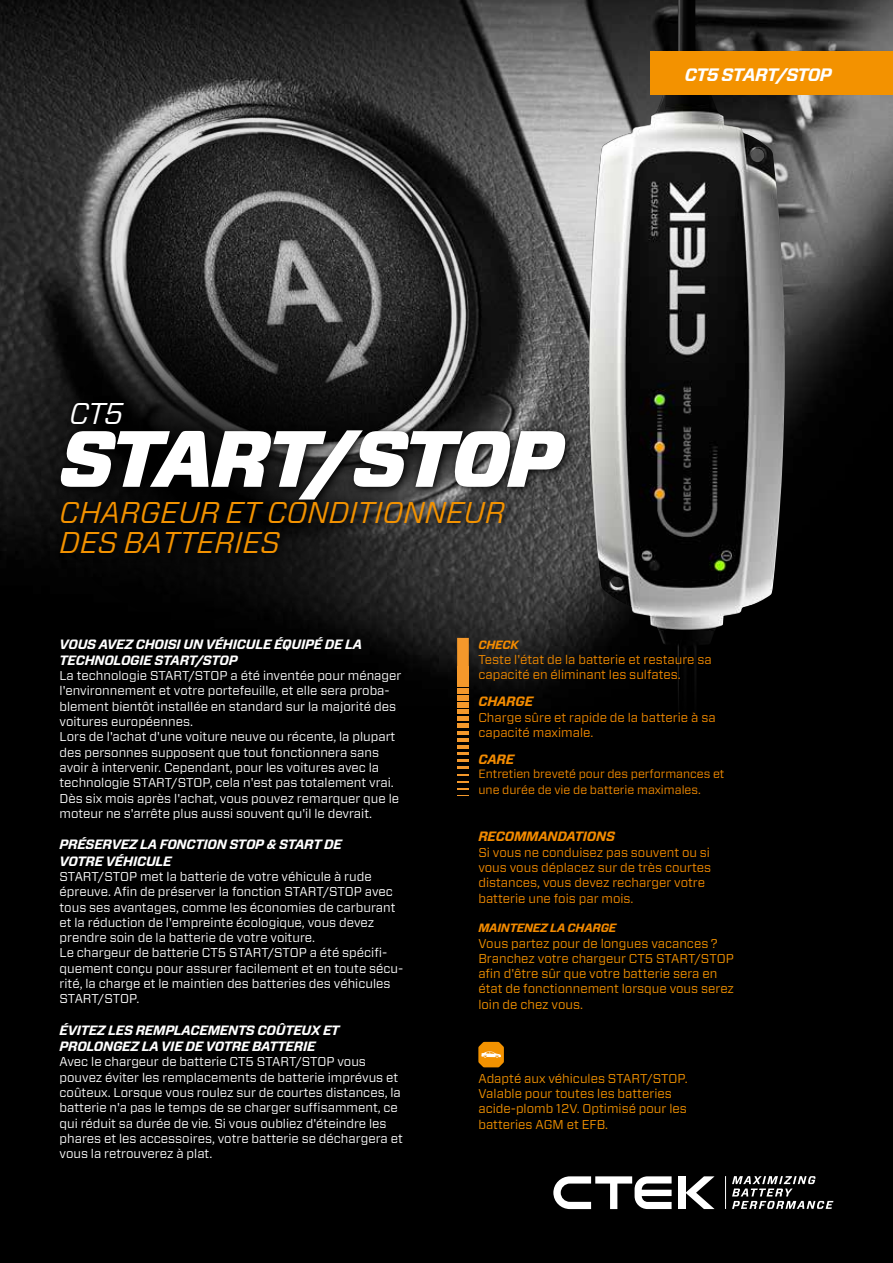
<style>
.page{position:relative;width:893px;height:1263px;background:#000}
.page>*{position:absolute;margin:0;border:0;box-sizing:border-box;transform-origin:0 0}
.t1{font:italic 900 79.5px "Forza";letter-spacing:-.04em;color:#fff}
.t2{font:italic 30px/30px "Forza";color:#f39200}
.t3{font:italic 30px "Forza";color:#fff}
.t4{font:italic 700 18px "Forza";letter-spacing:-.04em;color:#fff}
.t5{font:italic 700 13.5px/16.2px "Forza";letter-spacing:-.02em;color:#fff}
.t6{font:italic 700 13.5px "Forza";letter-spacing:-.02em;color:#f38b00}
.t7{font:12.75px/15.3px "Forza";color:#fff}
.t8{font:12.75px/15.3px "Forza";color:#f39200}
.t9{font:12.75px/15.3px "Forza";color:#f38b00}
.t10{font:12px/15.3px "Forza";color:#f38b00}
.t11{font:italic 700 12px "Forza";letter-spacing:-.02em;color:#f38b00}
</style>
<div class="page">
<img style="left:0;top:0;width:893px;height:708px">
<img style="left:589px;top:0;width:196px;height:708px">
<div style="left:651px;top:52px;width:242px;height:43px;background:#f39200"></div>
<svg style="left:0;top:270px;width:404px;height:409px"></svg>
<div style="left:678px;top:1176px;width:7px;height:33px;background:#fff"></div>
<svg style="left:685px;top:1176px;width:30px;height:33px"></svg>
<svg style="left:553px;top:1176px;width:119px;height:33px"></svg>
<svg style="left:732px;top:1176px;width:101px;height:33px"></svg>
<hr style="left:725px;top:1176px;width:1px;height:33px;background:#fff">
<svg style="left:457px;top:638px;width:12px;height:28px"></svg>
<div style="left:457px;top:666px;width:12px;height:7px;background:#f4982b"></div>
<div style="left:457px;top:674px;width:12px;height:6px;background:#f4982b"></div>
<div style="left:457px;top:681px;width:12px;height:6px;background:#f4982b"></div>
<div style="left:457px;top:688px;width:12px;height:6px;background:#f4982b"></div>
<div style="left:457px;top:695px;width:12px;height:5px;background:#f4982b"></div>
<div style="left:457px;top:702px;width:12px;height:5px;background:#f4982b"></div>
<div style="left:457px;top:709px;width:12px;height:5px;background:#f4982b"></div>
<div style="left:457px;top:716px;width:12px;height:5px;background:#f4982b"></div>
<hr style="left:457px;top:724px;width:12px;height:4px;background:#f4982b">
<hr style="left:457px;top:731px;width:12px;height:4px;background:#f4982b">
<svg style="left:457px;top:738px;width:12px;height:44px"></svg>
<svg style="left:457px;top:788px;width:12px;height:1px"></svg>
<svg style="left:457px;top:795px;width:12px;height:1px"></svg>
<svg style="left:54px;top:396px;width:521px;height:166px"></svg>
<svg style="left:478px;top:1042px;width:26px;height:25px"></svg>
<h3 class="t4" style="left:685px;top:62px;width:148px">CT5 START/STOP</h3>
<h2 class="t3" style="left:70px;top:393px;width:55px">CT5</h2>
<h1 class="t1" style="left:60px;top:404px;width:504px">START/STOP</h1>
<h2 class="t2" style="left:60px;top:497px;width:447px">CHARGEUR ET CONDITIONNEUR<br>DES BATTERIES</h2>
<p class="t5" style="left:60px;top:636px;width:304px">VOUS AVEZ CHOISI UN VÉHICULE ÉQUIPÉ DE LA<br>TECHNOLOGIE START/STOP</p>
<p class="t7" style="left:60px;top:668px;width:343px">La technologie START/STOP a été inventée pour ménager l'environnement et votre portefeuille, et elle sera proba&shy;blement bientôt installée en standard sur la majorité des voitures européennes.<br>Lors de l'achat d'une voiture neuve ou récente, la plupart des personnes supposent que tout fonctionnera sans avoir à intervenir. Cependant, pour les voitures avec la technologie START/STOP, cela n'est pas totalement vrai.<br>Dès six mois après l'achat, vous pouvez remarquer que le moteur ne s'arrête plus aussi souvent qu'il le devrait.</p>
<p class="t5" style="left:60px;top:837px;width:284px">PRÉSERVEZ LA FONCTION STOP &amp; START DE<br>VOTRE VÉHICULE</p>
<p class="t7" style="left:60px;top:869px;width:345px">START/STOP met la batterie de votre véhicule à rude épreuve. Afin de préserver la fonction START/STOP avec tous ses avantages, comme les économies de carburant et la réduction de l'empreinte écologique, vous devez prendre soin de la batterie de votre voiture.<br>Le chargeur de batterie CT5 START/STOP a été spécifi&shy;quement conçu pour assurer facilement et en toute sécu&shy;rité, la charge et le maintien des batteries des véhicules START/STOP.</p>
<p class="t5" style="left:60px;top:1022px;width:282px">ÉVITEZ LES REMPLACEMENTS COÛTEUX ET<br>PROLONGEZ LA VIE DE VOTRE BATTERIE</p>
<p class="t7" style="left:60px;top:1054px;width:345px">Avec le chargeur de batterie CT5 START/STOP vous pouvez éviter les remplacements de batterie imprévus et coûteux. Lorsque vous roulez sur de courtes distances, la batterie n'a pas le temps de se charger suffisamment, ce qui réduit sa durée de vie. Si vous oubliez d'éteindre les phares et les accessoires, votre batterie se déchargera et vous la retrouverez à plat.</p>
<p class="t11" style="left:478px;top:636px;width:42px">CHECK</p>
<p class="t9" style="left:478px;top:652px;width:235px">Teste l'état de la batterie et restaure sa capacité en éliminant les sulfates.</p>
<p class="t6" style="left:478px;top:692px;width:56px">CHARGE</p>
<p class="t9" style="left:478px;top:709px;width:239px">Charge sûre et rapide de la batterie à sa capacité maximale.</p>
<p class="t6" style="left:478px;top:750px;width:37px">CARE</p>
<p class="t10" style="left:478px;top:766px;width:248px">Entretien breveté pour des performances et une durée de vie de batterie maximales.</p>
<p class="t6" style="left:478px;top:827px;width:138px">RECOMMANDATIONS</p>
<p class="t9" style="left:478px;top:844px;width:234px">Si vous ne conduisez pas souvent ou si vous vous déplacez sur de très courtes distances, vous devez recharger votre batterie une fois par mois.</p>
<p class="t11" style="left:478px;top:920px;width:140px">MAINTENEZ LA CHARGE</p>
<p class="t8" style="left:478px;top:935px;width:257px">Vous partez pour de longues vacances ?<br>Branchez votre chargeur CT5 START/STOP afin d'être sûr que votre batterie sera en état de fonctionnement lorsque vous serez loin de chez vous.</p>
<p class="t8" style="left:478px;top:1070px;width:211px">Adapté aux véhicules START/STOP.<br>Valable pour toutes les batteries acide-plomb 12V. Optimisé pour les batteries AGM et EFB.</p>
</div>
